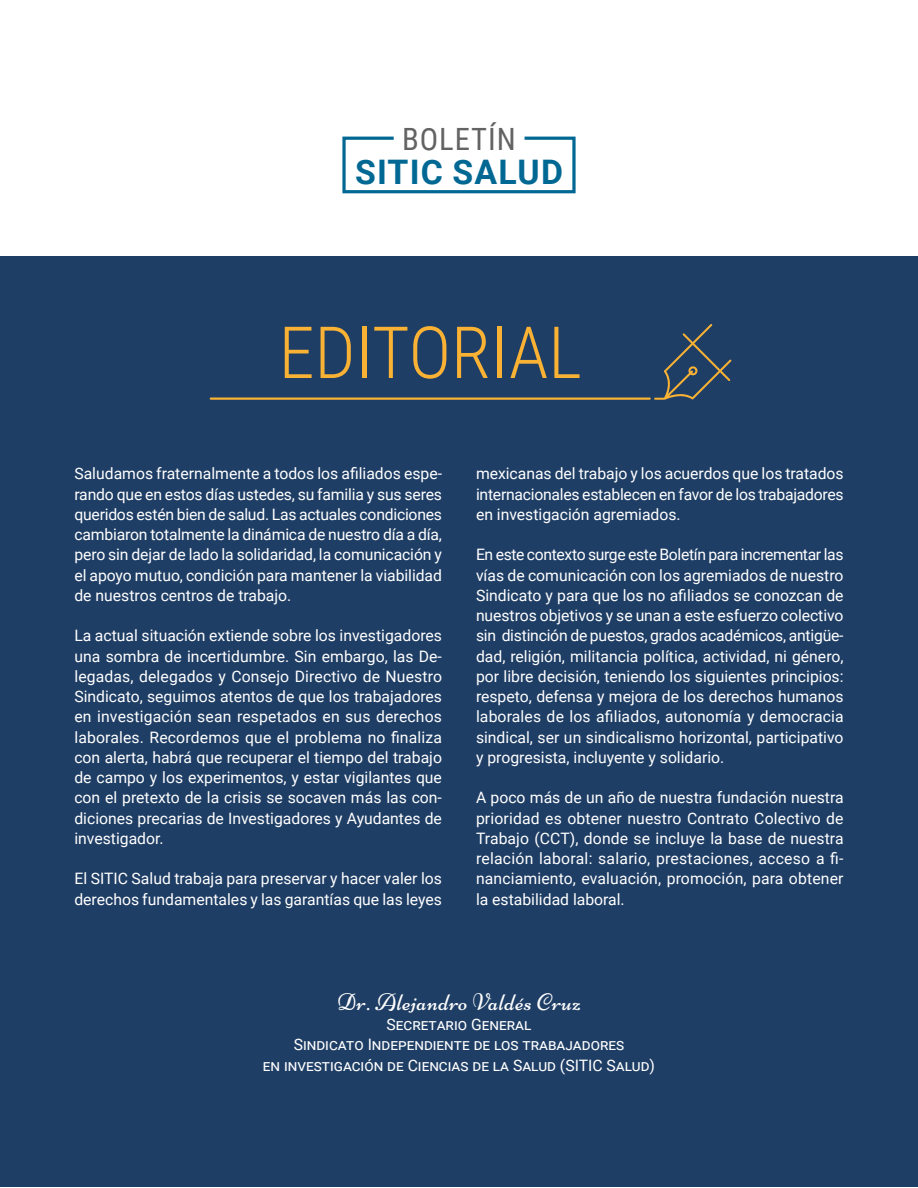
<style>
.page{position:relative;width:918px;height:1188px;background:#fff}
.page>*{position:absolute;margin:0;border:0;box-sizing:border-box;transform-origin:0 0}
.t1{font:300 72px "Roboto Condensed";color:#f9b234}
.t2{font:700 33.9px "Roboto";letter-spacing:.035em;color:#006893}
.t3{font:30.75px "Roboto Condensed";letter-spacing:.03em;color:#646363}
.t4{font:24px "Niconne";letter-spacing:.025em;color:#fff}
.t5{font:15.75px/20.2px "Roboto";color:#fff;text-align:justify}
</style>
<div class="page">
<div style="left:0;top:256px;width:918px;height:931px;background:#1f3e65"></div>
<svg style="left:342px;top:136px;width:234px;height:58px"></svg>
<svg style="left:654px;top:324px;width:77px;height:76px"></svg>
<hr style="left:211px;top:398px;width:439px;height:2px;background:#f9b234">
<h3 class="t3" style="left:402px;top:117px;width:115px">BOLETÍN</h3>
<h2 class="t2" style="left:355px;top:149px;width:210px">SITIC SALUD</h2>
<h1 class="t1" style="left:279px;top:302px;width:305px">EDITORIAL</h1>
<p class="t5" style="left:74px;top:463px;width:369px">Saludamos fraternalmente a todos los afiliados espe&shy;rando que en estos días ustedes, su familia y sus seres queridos estén bien de salud. Las actuales condiciones cambiaron totalmente la dinámica de nuestro día a día, pero sin dejar de lado la solidaridad, la comunicación y el apoyo mutuo, condición para mantener la viabilidad de nuestros centros de trabajo.</p>
<p class="t5" style="left:74px;top:625px;width:369px">La actual situación extiende sobre los investigadores una sombra de incertidumbre. Sin embargo, las De&shy;legadas, delegados y Consejo Directivo de Nuestro Sindicato, seguimos atentos de que los trabajadores en investigación sean respetados en sus derechos laborales. Recordemos que el problema no finaliza con alerta, habrá que recuperar el tiempo del trabajo de campo y los experimentos, y estar vigilantes que con el pretexto de la crisis se socaven más las con&shy;diciones precarias de Investigadores y Ayudantes de investigador.</p>
<p class="t5" style="left:74px;top:868px;width:369px">El SITIC Salud trabaja para preservar y hacer valer los derechos fundamentales y las garantías que las leyes</p>
<p class="t5" style="left:476px;top:463px;width:369px">mexicanas del trabajo y los acuerdos que los tratados internacionales establecen en favor de los trabajadores en investigación agremiados.</p>
<p class="t5" style="left:476px;top:544px;width:369px">En este contexto surge este Boletín para incrementar las vías de comunicación con los agremiados de nuestro Sindicato y para que los no afiliados se conozcan de nuestros objetivos y se unan a este esfuerzo colectivo sin distinción de puestos, grados académicos, antigüe&shy;dad, religión, militancia política, actividad, ni género, por libre decisión, teniendo los siguientes principios: respeto, defensa y mejora de los derechos humanos laborales de los afiliados, autonomía y democracia sindical, ser un sindicalismo horizontal, participativo y progresista, incluyente y solidario.</p>
<p class="t5" style="left:476px;top:787px;width:369px">A poco más de un año de nuestra fundación nuestra prioridad es obtener nuestro Contrato Colectivo de Trabajo (CCT), donde se incluye la base de nuestra relación laboral: salario, prestaciones, acceso a fi&shy;nanciamiento, evaluación, promoción, para obtener la estabilidad laboral.</p>
<h3 class="t4" style="left:337px;top:988px;width:245px">Dr. Alejandro Valdés Cruz</h3>
<p class="t5" style="left:263px;top:1014px;width:394px;text-align:center">Secretario General<br>Sindicato Independiente de los trabajadores<br>en investigación de Ciencias de la Salud (SITIC Salud)</p>
</div>
